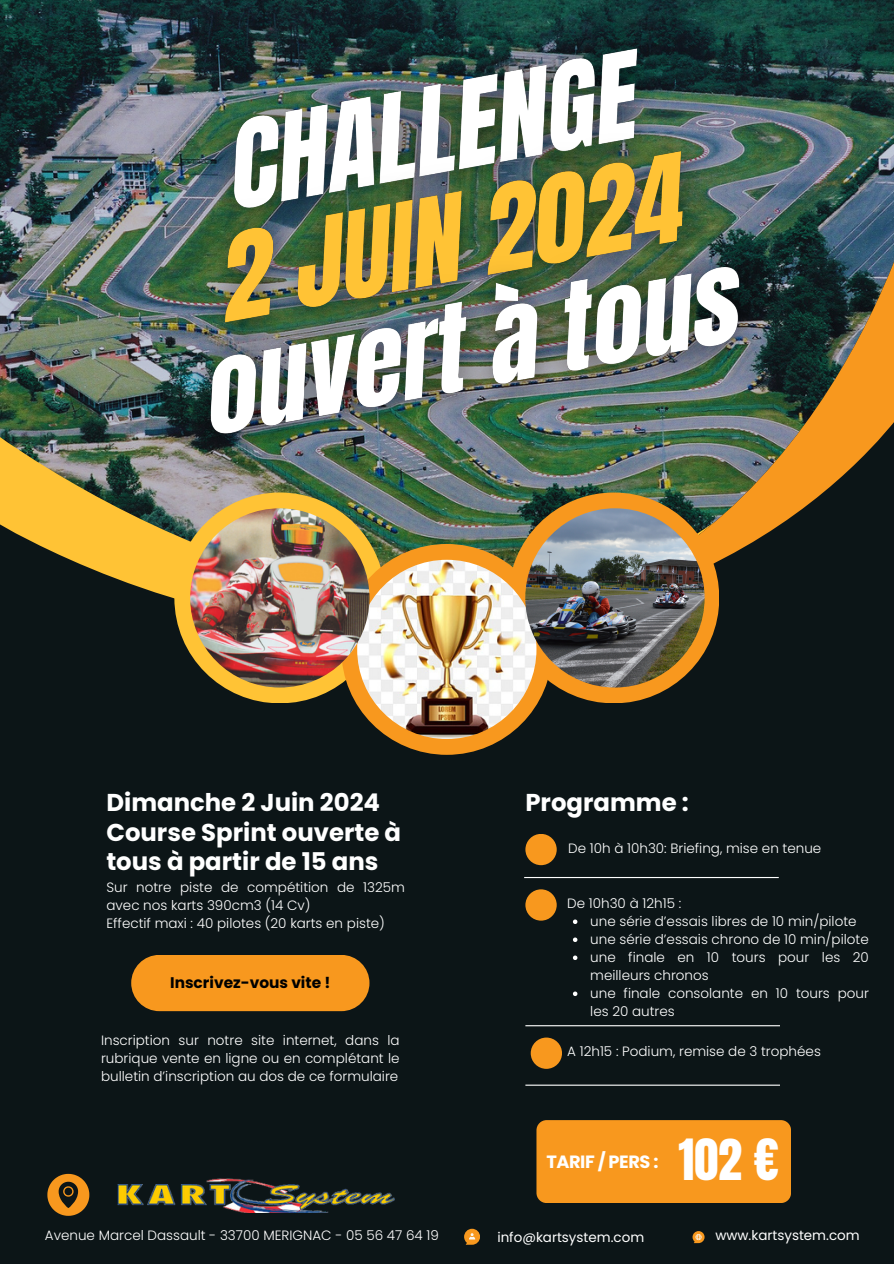
<style>
.page{position:relative;width:894px;height:1264px;background:#fff}
.page>*{position:absolute;margin:0;border:0;box-sizing:border-box;transform-origin:0 0}
.t1{font:48.3px "Anton";color:#fff}
.t2{font:700 24.3px/29.7px "Poppins";color:#fff}
.t3{font:700 17.7px "Poppins";letter-spacing:-.025em;color:#fff}
.t4{font:700 15.3px "Poppins";color:#000}
.t5{font:300 13.5px/18px "Poppins";color:#fff}
.t6{font:13.5px "Poppins";color:#fff}
</style>
<div class="page">
<div style="left:0;top:0;width:893px;height:1263px;background:#0c1517"></div>
<img style="left:0;top:0;width:893px;height:204px">
<img style="left:0;top:204px;width:713px;height:551px">
<img style="left:401px;top:204px;width:492px;height:430px">
<div style="left:174px;top:492px;width:211px;height:211px;background:#ffc335;border-radius:50%"></div>
<div style="left:341px;top:544px;width:211px;height:210px;background:#f8981e;border-radius:50%"></div>
<div style="left:508px;top:492px;width:211px;height:211px;background:#f8981e;border-radius:50%"></div>
<img style="left:357px;top:560px;width:179px;height:179px;border-radius:50%">
<img style="left:190px;top:508px;width:179px;height:179px;border-radius:50%">
<img style="left:525px;top:508px;width:179px;height:179px;border-radius:50%">
<svg style="left:47px;top:1173px;width:42px;height:42px"></svg>
<div style="left:525px;top:833px;width:31px;height:32px;background:#f8981e;border-radius:50%"></div>
<hr style="left:524px;top:877px;width:254px;height:1px;background:#fff">
<div style="left:525px;top:889px;width:31px;height:31px;background:#f8981e;border-radius:50%"></div>
<hr style="left:525px;top:1025px;width:254px;height:1px;background:#fff">
<div style="left:530px;top:1037px;width:32px;height:31px;background:#f8981e;border-radius:50%"></div>
<hr style="left:525px;top:1084px;width:254px;height:1px;background:#fff">
<div style="left:536px;top:1120px;width:254px;height:82px;background:#f8981e;border-radius:10px"></div>
<div style="left:131px;top:954px;width:238px;height:57px;background:#f8981e;border-radius:28px"></div>
<svg style="left:692px;top:1231px;width:12px;height:12px"></svg>
<svg style="left:464px;top:1228px;width:15px;height:16px"></svg>
<img style="left:117px;top:1178px;width:277px;height:33px">
<img style="left:104px;top:0;width:701px;height:492px">
<svg style="left:572px;top:919px;width:5px;height:5px"></svg>
<svg style="left:572px;top:937px;width:5px;height:5px"></svg>
<svg style="left:572px;top:955px;width:5px;height:5px"></svg>
<svg style="left:572px;top:991px;width:5px;height:5px"></svg>
<p class="t2" style="left:106px;top:787px;width:296px">Dimanche 2 Juin 2024<br>Course Sprint ouverte à tous à partir de 15 ans</p>
<p class="t5" style="left:106px;top:878px;width:300px">Sur notre piste de compétition de 1325m avec nos karts 390cm3 (14 Cv)</p>
<h5 class="t5" style="left:106px;top:914px;width:280px">Effectif maxi : 40 pilotes (20 karts en piste)</h5>
<p class="t4" style="left:170px;top:971px;width:162px">Inscrivez-vous vite !</p>
<p class="t5" style="left:101px;top:1031px;width:300px;text-align:justify">Inscription sur notre site internet, dans la rubrique vente en ligne ou en complétant le bulletin d’inscription au dos de ce formulaire</p>
<h3 class="t5" style="left:45px;top:1226px;width:395px">Avenue Marcel Dassault - 33700 MERIGNAC - 05 56 47 64 19</h3>
<p class="t2" style="left:525px;top:787px;width:165px">Programme :</p>
<p class="t5" style="left:568px;top:839px;width:254px">De 10h à 10h30: Briefing, mise en tenue</p>
<p class="t5" style="left:567px;top:894px;width:115px">De 10h30 à 12h15 :</p>
<p class="t5" style="left:590px;top:912px;width:268px">une série d’essais libres de 10 min/pilote</p>
<p class="t5" style="left:590px;top:930px;width:280px">une série d’essais chrono de 10 min/pilote</p>
<p class="t5" style="left:590px;top:948px;width:280px">une finale en 10 tours pour les 20 meilleurs chronos</p>
<p class="t5" style="left:590px;top:984px;width:280px">une finale consolante en 10 tours pour les 20 autres</p>
<p class="t5" style="left:567px;top:1042px;width:255px">A 12h15 : Podium, remise de 3 trophées</p>
<p class="t3" style="left:546px;top:1149px;width:114px">TARIF / PERS :</p>
<p class="t1" style="left:678px;top:1124px;width:102px">102 €</p>
<h2 class="t6" style="left:497px;top:1227px;width:148px">info@kartsystem.com</h2>
<h4 class="t6" style="left:715px;top:1225px;width:146px">www.kartsystem.com</h4>
</div>
